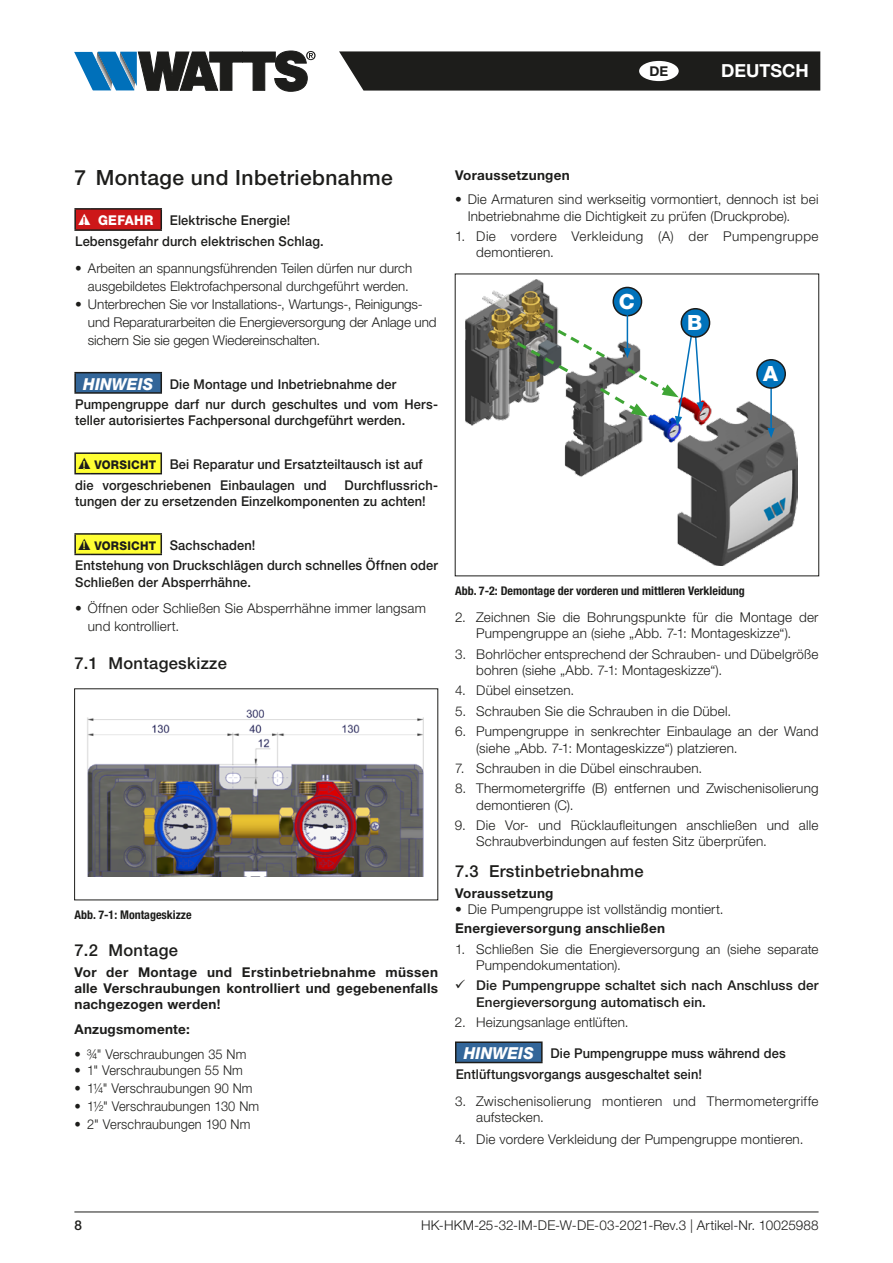
<style>
.page{position:relative;width:893px;height:1263px;background:#fff}
.page>*{position:absolute;margin:0;border:0;box-sizing:border-box;transform-origin:0 0}
.t1{font:500 21px "Helvetica Neue LT Std";letter-spacing:.02em;color:#1d1d1b}
.t2{font:800 21px "Helvetica Neue LT Std";color:#fff}
.t3{font:700 18px "Helvetica Neue LT Std";color:#fff}
.t4{font:500 16.5px "Helvetica Neue LT Std";letter-spacing:.02em;color:#1d1d1b}
.t5{font:300 13.5px/16.2px "Helvetica Neue LT Std";letter-spacing:.01em;color:#1d1d1b}
.t6{font:500 13.5px/20.2px "Helvetica Neue LT Std";letter-spacing:.01em;color:#1d1d1b;scale:.95 1}
.t7{font:700 13.5px/16.2px "Helvetica Neue LT Std";letter-spacing:.02em;color:#1d1d1b;text-align:justify}
.t8{font:300 13.5px/18px "Helvetica Neue LT Std";letter-spacing:-.01em;color:#1d1d1b}
.t9{font:300 13.5px "Helvetica Neue LT Std";letter-spacing:.01em;color:#1d1d1b;scale:.95 1}
.t10{font:500 13.5px/16.2px "Helvetica Neue LT Std";letter-spacing:.01em;color:#1d1d1b}
.t11{font:300 13.5px/16.2px "Helvetica Neue LT Std";letter-spacing:.03em;color:#1d1d1b}
.t12{font:700 condensed 12px "Helvetica Neue LT Std";color:#1d1d1b}
.s1{font-family:"Calibri";font-weight:700;font-size:12px;color:#cd1719}
.s2{font-weight:800;color:#fff}
.s3{font-weight:800;font-style:italic;font-size:16.5px;color:#fff}
.s4{font-family:"Calibri";font-weight:700;font-size:12px}
.s5{font-weight:800;font-size:12px}
</style>
<div class="page">
<svg style="left:339px;top:51px;width:481px;height:40px;background:#282826"></svg>
<svg style="left:74px;top:51px;width:242px;height:40px"></svg>
<hr style="left:74px;top:1211px;width:745px;height:1px;background:#1d1d1b">
<div style="left:639px;top:61px;width:40px;height:20px;background:#fff;border-radius:50%"></div>
<div style="left:75px;top:373px;width:86px;height:20px;background:#369"></div>
<hr style="left:74px;top:392px;width:88px;height:2px;background:#1d1d1b">
<hr style="left:74px;top:372px;width:88px;height:1px;background:#1d1d1b">
<svg style="left:74px;top:373px;width:2px;height:19px"></svg>
<svg style="left:161px;top:373px;width:1px;height:19px"></svg>
<img style="left:87px;top:709px;width:337px;height:168px">
<img style="left:466px;top:279px;width:331px;height:287px">
<div style="left:613px;top:287px;width:28px;height:29px;background:#0072bb;border-radius:50%"></div>
<div style="left:612px;top:287px;width:30px;height:29px;border:2px solid #1d1d1b;border-radius:50%"></div>
<hr style="left:627px;top:315px;width:1px;height:35px;background:#0070ba">
<hr style="left:770px;top:380px;width:2px;height:50px;background:#0070ba">
<svg style="left:767px;top:428px;width:8px;height:10px"></svg>
<div style="left:757px;top:360px;width:28px;height:28px;background:#0072bb;border-radius:50%"></div>
<div style="left:756px;top:359px;width:30px;height:30px;border:2px solid #1d1d1b;border-radius:50%"></div>
<svg style="left:513px;top:320px;width:191px;height:106px"></svg>
<div style="left:681px;top:309px;width:29px;height:28px;background:#0072bb;border-radius:50%"></div>
<div style="left:681px;top:308px;width:29px;height:30px;border:2px solid #1d1d1b;border-radius:50%"></div>
<div style="left:456px;top:1042px;width:86px;height:20px;background:#369"></div>
<hr style="left:455px;top:1062px;width:88px;height:1px;background:#1d1d1b">
<hr style="left:455px;top:1041px;width:88px;height:2px;background:#1d1d1b">
<svg style="left:455px;top:1043px;width:1px;height:19px"></svg>
<svg style="left:541px;top:1043px;width:2px;height:19px"></svg>
<svg style="left:74px;top:208px;width:88px;height:23px;background:#b11b1c"></svg>
<svg style="left:74px;top:452px;width:88px;height:22px;background:#dede34"></svg>
<svg style="left:74px;top:533px;width:88px;height:22px;background:#dbdb31"></svg>
<p class="t7" style="left:649px;top:63px;width:20px">DE</p>
<h2 class="t3" style="left:721px;top:60px;width:89px">DEUTSCH</h2>
<h1 class="t1" style="left:74px;top:165px;width:320px">7 Montage und Inbetriebnahme</h1>
<p class="t6" style="left:75px;top:210px;width:263px;line-height:20.7px;text-indent:7px"><span class="s1">!</span> <span class="s2">GEFAHR</span> Elektrische Energie!<br>Lebensgefahr durch elektrischen Schlag.</p>
<p class="t5" style="left:75px;top:259px;width:339px;line-height:18px;text-align:right">• Arbeiten an spannungsführenden Teilen dürfen nur durch ausgebildetes Elektrofachpersonal durchgeführt werden.</p>
<p class="t8" style="left:88px;top:295px;width:350px;text-indent:-13px">• Unterbrechen Sie vor Installations-, Wartungs-, Reinigungs&shy;und Reparaturarbeiten die Energieversorgung der Anlage und sichern Sie sie gegen Wiedereinschalten.</p>
<p class="t6" style="left:75px;top:374px;width:382px;text-indent:8px"><span class="s3">HINWEIS</span> Die Montage und Inbetriebnahme der<br>Pumpengruppe darf nur durch geschultes und vom Hers-</p>
<p class="t6" style="left:75px;top:410px;width:349px">teller autorisiertes Fachpersonal durchgeführt werden.</p>
<p class="t6" style="left:75px;top:454px;width:367px;text-indent:7px"><span class="s4">!</span> <span class="s5">VORSICHT</span> Bei Reparatur und Ersatzteiltausch ist auf die vorgeschriebenen Einbaulagen und</p>
<p class="t6" style="left:75px;top:477px;width:382px;line-height:16.2px;text-indent:269px">Durchflussrich&shy;tungen der zu ersetzenden Einzelkomponenten zu achten!</p>
<p class="t6" style="left:75px;top:535px;width:383px;text-indent:7px"><span class="s4">!</span> <span class="s5">VORSICHT</span> Sachschaden!<br>Entstehung von Druckschlägen durch schnelles Öffnen oder</p>
<p class="t6" style="left:75px;top:572px;width:187px">Schließen der Absperrhähne.</p>
<p class="t5" style="left:88px;top:599px;width:339px;line-height:18px;text-indent:-13px">• Öffnen oder Schließen Sie Absperrhähne immer langsam und kontrolliert.</p>
<p class="t4" style="left:74px;top:653px;width:154px">7.1 Montageskizze</p>
<p class="t12" style="left:74px;top:907px;width:119px">Abb. 7-1: Montageskizze</p>
<p class="t4" style="left:74px;top:941px;width:105px">7.2 Montage</p>
<p class="t7" style="left:74px;top:964px;width:365px">Vor der Montage und Erstinbetriebnahme müssen alle Verschraubungen kontrolliert und gegebenenfalls nachgezogen werden!</p>
<p class="t7" style="left:74px;top:1021px;width:117px">Anzugsmomente:</p>
<p class="t9" style="left:74px;top:1046px;width:183px">• ¾" Verschraubungen 35 Nm</p>
<p class="t9" style="left:74px;top:1062px;width:179px">• 1" Verschraubungen 55 Nm</p>
<p class="t9" style="left:74px;top:1080px;width:189px">• 11/4" Verschraubungen 90 Nm</p>
<p class="t9" style="left:74px;top:1098px;width:196px">• 11/2" Verschraubungen 130 Nm</p>
<p class="t9" style="left:74px;top:1116px;width:187px">• 2" Verschraubungen 190 Nm</p>
<p class="t7" style="left:455px;top:167px;width:116px">Voraussetzungen</p>
<p class="t5" style="left:468px;top:191px;width:352px;text-indent:-13px">• Die Armaturen sind werkseitig vormontiert, dennoch ist bei<br>Inbetriebnahme die Dichtigkeit zu prüfen (Druckprobe).</p>
<p class="t11" style="left:476px;top:228px;width:344px;text-indent:-21px">1. Die vordere Verkleidung (A) der Pumpengruppe demontieren.</p>
<h1 class="t2" style="left:619px;top:289px;width:17px">C</h1>
<h1 class="t2" style="left:687px;top:310px;width:17px">B</h1>
<h1 class="t2" style="left:763px;top:361px;width:16px">A</h1>
<p class="t12" style="left:455px;top:583px;width:291px">Abb. 7-2: Demontage der vorderen und mittleren Verkleidung</p>
<p class="t5" style="left:455px;top:609px;width:365px;text-align:center">2. Zeichnen Sie die Bohrungspunkte für die Montage der<br>Pumpengruppe an (siehe „Abb. 7-1: Montageskizze“).</p>
<p class="t5" style="left:476px;top:645px;width:344px;text-indent:-21px">3. Bohrlöcher entsprechend der Schrauben- und Dübelgröße bohren (siehe „Abb. 7-1: Montageskizze“).</p>
<p class="t5" style="left:455px;top:682px;width:121px">4. Dübel einsetzen.</p>
<p class="t5" style="left:455px;top:703px;width:278px">5. Schrauben Sie die Schrauben in die Dübel.</p>
<p class="t5" style="left:476px;top:723px;width:344px;text-indent:-21px">6. Pumpengruppe in senkrechter Einbaulage an der Wand (siehe „Abb. 7-1: Montageskizze“) platzieren.</p>
<p class="t5" style="left:455px;top:760px;width:249px">7. Schrauben in die Dübel einschrauben.</p>
<p class="t5" style="left:476px;top:780px;width:344px;text-indent:-21px">8. Thermometergriffe (B) entfernen und Zwischenisolierung demontieren (C).</p>
<p class="t5" style="left:476px;top:817px;width:344px;text-indent:-21px">9. Die Vor- und Rücklaufleitungen anschließen und alle<br>Schraubverbindungen auf festen Sitz überprüfen.</p>
<p class="t4" style="left:455px;top:861px;width:190px">7.3 Erstinbetriebnahme</p>
<p class="t7" style="left:455px;top:884px;width:100px">Voraussetzung</p>
<p class="t5" style="left:455px;top:900px;width:270px">• Die Pumpengruppe ist vollständig montiert.</p>
<p class="t7" style="left:455px;top:920px;width:212px">Energieversorgung anschließen</p>
<p class="t5" style="left:476px;top:940px;width:344px;text-indent:-21px">1. Schließen Sie die Energieversorgung an (siehe separate<br>Pumpendokumentation).</p>
<p class="t10" style="left:476px;top:977px;width:344px">Die Pumpengruppe schaltet sich nach Anschluss der<br>Energieversorgung automatisch ein.</p>
<p class="t5" style="left:455px;top:1014px;width:175px">2. Heizungsanlage entlüften.</p>
<p class="t6" style="left:456px;top:1043px;width:349px;text-indent:8px"><span class="s3">HINWEIS</span> Die Pumpengruppe muss während des<br>Entlüftungsvorgangs ausgeschaltet sein!</p>
<p class="t5" style="left:476px;top:1092px;width:344px;text-indent:-21px">3. Zwischenisolierung montieren und Thermometergriffe aufstecken.</p>
<p class="t5" style="left:455px;top:1131px;width:350px">4. Die vordere Verkleidung der Pumpengruppe montieren.</p>
<p class="t10" style="left:74px;top:1216px;width:9px">8</p>
<p class="t5" style="left:421px;top:1216px;width:399px">HK-HKM-25-32-IM-DE-W-DE-03-2021-Rev.3 | Artikel-Nr. 10025988</p>
</div>
